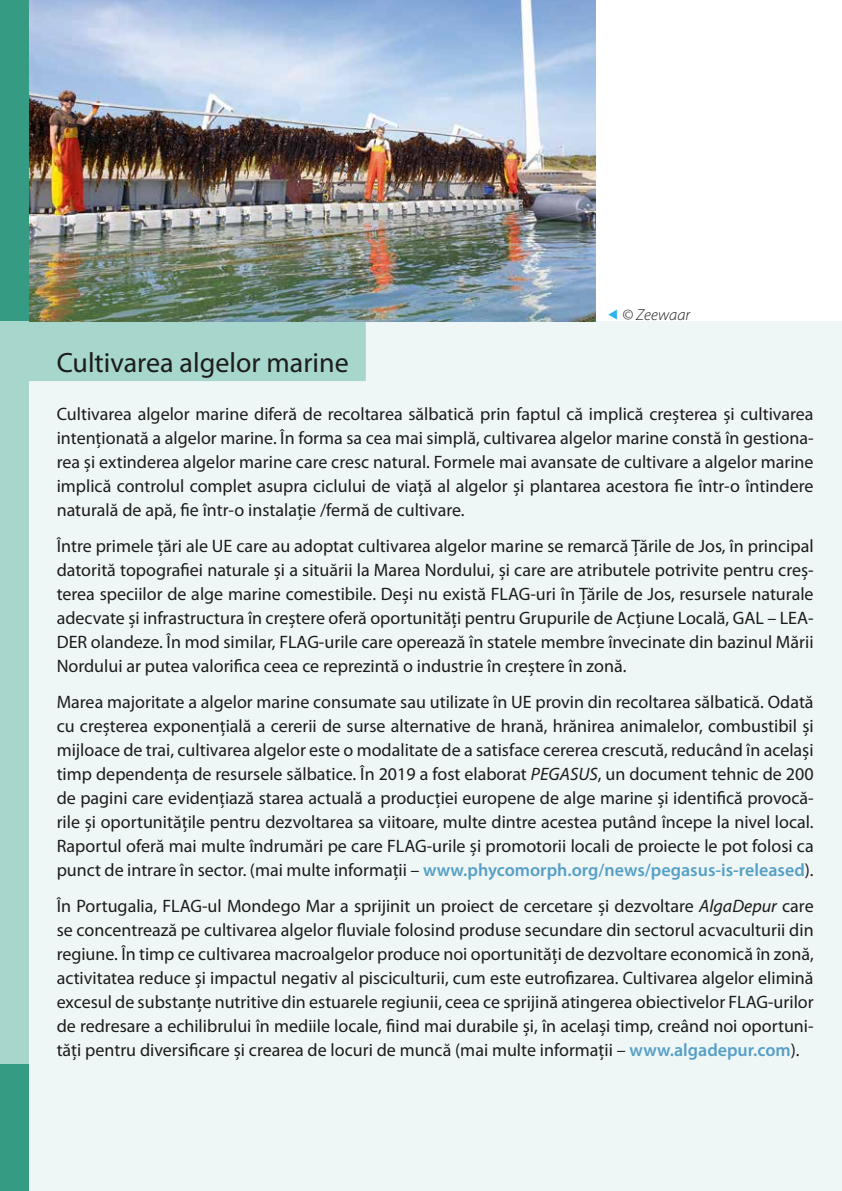
<style>
.page{position:relative;width:842px;height:1191px;background:#fff}
.page>*{position:absolute;margin:0;border:0;box-sizing:border-box;transform-origin:0 0}
.t1{font:28px "Myriad Pro";color:#1c1c1b}
.t2{font:18px/24px "Myriad Pro";color:#1c1c1b;text-align:justify}
.t3{font:italic 300 16px "Myriad Pro";letter-spacing:.01em;color:#1c1c1b}
.s1{color:#2fb4e9}
.s2{font-style:italic}
.s3{font-weight:600;color:#569fc6}
</style>
<div class="page">
<div style="left:0;top:321px;width:842px;height:870px;background:#eff7f6"></div>
<div style="left:11px;top:321px;width:355px;height:60px;background:#a6d6cc"></div>
<img style="left:28px;top:0;width:567px;height:321px">
<div style="left:0;top:0;width:28px;height:321px;background:#369b83"></div>
<div style="left:0;top:1064px;width:28px;height:127px;background:#369b83"></div>
<div style="left:0;top:321px;width:28px;height:743px;background:#a6d6cc"></div>
<p class="t3" style="left:607px;top:307px;width:85px"><span class="s1">◀</span> © Zeewaar</p>
<h1 class="t1" style="left:57px;top:345px;width:294px">Cultivarea algelor marine</h1>
<p class="t2" style="left:57px;top:402px;width:758px">Cultivarea algelor marine diferă de recoltarea sălbatică prin faptul că implică creșterea și cultivarea intenționată a algelor marine. În forma sa cea mai simplă, cultivarea algelor marine constă în gestiona&shy;rea și extinderea algelor marine care cresc natural. Formele mai avansate de cultivare a algelor marine implică controlul complet asupra ciclului de viață al algelor și plantarea acestora fie într-o întindere naturală de apă, fie într-o instalație /fermă de cultivare.</p>
<p class="t2" style="left:57px;top:534px;width:758px">Între primele țări ale UE care au adoptat cultivarea algelor marine se remarcă Țările de Jos, în principal datorită topografiei naturale și a situării la Marea Nordului, și care are atributele potrivite pentru creș&shy;terea speciilor de alge marine comestibile. Deși nu există FLAG-uri în Țările de Jos, resursele naturale adecvate și infrastructura în creștere oferă oportunități pentru Grupurile de Acțiune Locală, GAL – LEA-DER olandeze. În mod similar, FLAG-urile care operează în statele membre învecinate din bazinul Mării Nordului ar putea valorifica ceea ce reprezintă o industrie în creștere în zonă.</p>
<p class="t2" style="left:57px;top:690px;width:758px">Marea majoritate a algelor marine consumate sau utilizate în UE provin din recoltarea sălbatică. Odată cu creșterea exponențială a cererii de surse alternative de hrană, hrănirea animalelor, combustibil și mijloace de trai, cultivarea algelor este o modalitate de a satisface cererea crescută, reducând în același timp dependența de resursele sălbatice. În 2019 a fost elaborat <span class="s2">PEGASUS</span>, un document tehnic de 200 de pagini care evidențiază starea actuală a producției europene de alge marine și identifică provocă&shy;rile și oportunitățile pentru dezvoltarea sa viitoare, multe dintre acestea putând începe la nivel local.<br>Raportul oferă mai multe îndrumări pe care FLAG-urile și promotorii locali de proiecte le pot folosi ca punct de intrare în sector. (mai multe informații – <span class="s3">www.phycomorph.org/news/pegasus-is-released</span>).</p>
<p class="t2" style="left:57px;top:894px;width:758px">În Portugalia, FLAG-ul Mondego Mar a sprijinit un proiect de cercetare și dezvoltare <span class="s2">AlgaDepur</span> care se concentrează pe cultivarea algelor fluviale folosind produse secundare din sectorul acvaculturii din regiune. În timp ce cultivarea macroalgelor produce noi oportunități de dezvoltare economică în zonă, activitatea reduce și impactul negativ al pisciculturii, cum este eutrofizarea. Cultivarea algelor elimină excesul de substanțe nutritive din estuarele regiunii, ceea ce sprijină atingerea obiectivelor FLAG-urilor de redresare a echilibrului în mediile locale, fiind mai durabile și, în același timp, creând noi oportuni&shy;tăți pentru diversificare și crearea de locuri de muncă (mai multe informații – <span class="s3">www.algadepur.com</span>).</p>
</div>
